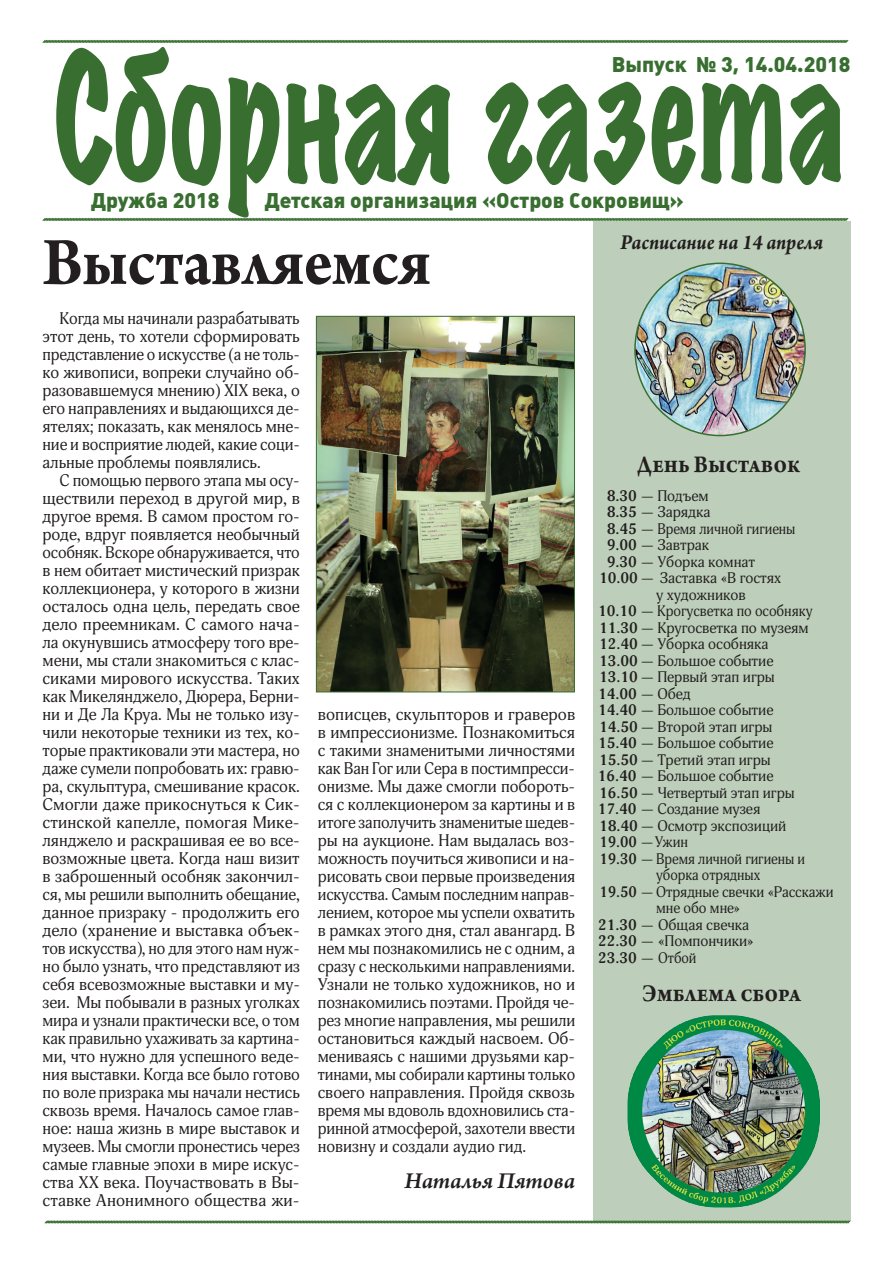
<style>
.page{position:relative;width:893px;height:1263px;background:#fff}
.page>*{position:absolute;margin:0;border:0;box-sizing:border-box;transform-origin:0 0}
.t1{font:expanded 160.5px "Marker Felt";color:#386e30;scale:.67 1}
.t2{font:700 72px "Arno Pro";color:#231f20;scale:.9 1}
.t3{font:700 25.5px "Arno Pro";color:#231f20;scale:.89 1}
.t4{font:italic 600 24px "Arno Pro";letter-spacing:-.01em;color:#231f20}
.t5{font:italic 700 22.5px "Arno Pro";color:#231f20;scale:.9 1}
.t6{font:900 21px "Plumb";color:#386e30}
.t7{font:16.5px/18px "Adonis";color:#231f20;text-align:justify}
.t8{font:15px "Adonis";color:#231f20}
.t9{font:15px "Adonis";color:#231f20;scale:.96 1}
.t10{font:15px "Adonis";color:#231f20;scale:.93 1}
.t11{font:700 15px "Adonis";color:#231f20}
.t12{font:700 15px "Adonis";color:#231f20;scale:.96 1}
.s1{font-weight:700}
.s2{font-weight:400}
</style>
<div class="page">
<svg style="left:42px;top:40px;width:807px;height:3px;background:#5e8957"></svg>
<svg style="left:42px;top:218px;width:807px;height:3px;background:#5e8958"></svg>
<svg style="left:44px;top:1220px;width:807px;height:4px;background:#81a37c"></svg>
<div style="left:593px;top:221px;width:257px;height:999px;background:#bdcfba"></div>
<img style="left:636px;top:263px;width:169px;height:172px">
<img style="left:624px;top:1012px;width:200px;height:200px;border-radius:100px">
<img style="left:318px;top:318px;width:255px;height:372px">
<div style="left:316px;top:316px;width:259px;height:376px;border:1px solid #386e30"></div>
<h1 class="t1" style="left:54px;top:0;width:1183px">Сборная газета</h1>
<p class="t6" style="left:612px;top:52px;width:240px">Выпуск № 3, 14.04.2018</p>
<p class="t6" style="left:91px;top:189px;width:130px">Дружба 2018</p>
<p class="t6" style="left:265px;top:189px;width:421px">Детская организация «Остров Сокровищ»</p>
<h2 class="t2" style="left:43px;top:220px;width:432px">Выставляемся</h2>
<p class="t7" style="left:43px;top:310px;width:259px;text-indent:17px">Когда мы начинали разрабатывать этот день, то хотели сформировать представление о искусстве (а не толь&shy;ко живописи, вопреки случайно об&shy;разовавшемуся мнению) XIX века, о его направлениях и выдающихся де&shy;ятелях; показать, как менялось мне&shy;ние и восприятие людей, какие соци&shy;альные проблемы появлялись.</p>
<p class="t7" style="left:43px;top:472px;width:259px;text-indent:17px">С помощью первого этапа мы осу&shy;ществили переход в другой мир, в другое время. В самом простом го&shy;роде, вдруг появляется необычный особняк. Вскоре обнаруживается, что в нем обитает мистический призрак коллекционера, у которого в жизни осталось одна цель, передать свое дело преемникам. С самого нача&shy;ла окунувшись атмосферу того вре&shy;мени, мы стали знакомиться с клас&shy;сиками мирового искусства. Таких как Микелянджело, Дюрера, Берни&shy;ни и Де Ла Круа. Мы не только изу&shy;чили некоторые техники из тех, ко&shy;торые практиковали эти мастера, но даже сумели попробовать их: гравю&shy;ра, скульптура, смешивание красок.<br>Смогли даже прикоснуться к Сик&shy;стинской капелле, помогая Мике&shy;лянджело и раскрашивая ее во все&shy;возможные цвета. Когда наш визит в заброшенный особняк закончил&shy;ся, мы решили выполнить обещание, данное призраку - продолжить его дело (хранение и выставка объек&shy;тов искусства), но для этого нам нуж&shy;но было узнать, что представляют из себя всевозможные выставки и му&shy;зеи. Мы побывали в разных уголках мира и узнали практически все, о том как правильно ухаживать за картина&shy;ми, что нужно для успешного веде&shy;ния выставки. Когда все было готово по воле призрака мы начали нестись сквозь время. Началось самое глав&shy;ное: наша жизнь в мире выставок и музеев. Мы смогли пронестись через самые главные эпохи в мире искус&shy;ства XX века. Поучаствовать в Вы&shy;ставке Анонимного общества жи-</p>
<p class="t7" style="left:318px;top:706px;width:259px">вописцев, скульпторов и граверов в импрессионизме. Познакомиться с такими знаменитыми личностями как Ван Гог или Сера в постимпресси&shy;онизме. Мы даже смогли побороть&shy;ся с коллекционером за картины и в итоге заполучить знаменитые шедев&shy;ры на аукционе. Нам выдалась воз&shy;можность поучиться живописи и на&shy;рисовать свои первые произведения искусства. Самым последним направ&shy;лением, которое мы успели охватить в рамках этого дня, стал авангард. В нем мы познакомились не с одним, а сразу с несколькими направлениями.<br>Узнали не только художников, но и познакомились поэтами. Пройдя че&shy;рез многие направления, мы решили остановиться каждый насвоем. Об&shy;мениваясь с нашими друзьями кар&shy;тинами, мы собирали картины только своего направления. Пройдя сквозь время мы вдоволь вдохновились ста&shy;ринной атмосферой, захотели ввести новизну и создали аудио гид.</p>
<h3 class="t4" style="left:405px;top:1167px;width:172px">Наталья Пятова</h3>
<h3 class="t5" style="left:620px;top:229px;width:227px">Расписание на 14 апреля</h3>
<h3 class="t3" style="left:637px;top:449px;width:185px">День Выставок</h3>
<p class="t8" style="left:607px;top:487px;width:103px"><span class="s1">8.30</span> — Подъем</p>
<p class="t8" style="left:607px;top:503px;width:105px"><span class="s1">8.35</span> — Зарядка</p>
<p class="t8" style="left:607px;top:520px;width:190px"><span class="s1">8.45</span> — Время личной гигиены</p>
<p class="t8" style="left:607px;top:536px;width:104px"><span class="s1">9.00</span> — Завтрак</p>
<p class="t8" style="left:607px;top:553px;width:150px"><span class="s1">9.30</span> — Уборка комнат</p>
<p class="t8" style="left:599px;top:569px;width:183px"><span class="s1">10.00</span> — Заставка «В гостях</p>
<p class="t8" style="left:656px;top:586px;width:91px">у художников</p>
<p class="t8" style="left:598px;top:602px;width:216px"><span class="s1">10.10</span> — Крогусветка по особняку</p>
<p class="t8" style="left:599px;top:619px;width:211px"><span class="s1">11.30</span> — Кругосветка по музеям</p>
<p class="t8" style="left:599px;top:635px;width:171px"><span class="s1">12.40</span> — Уборка особняка</p>
<p class="t8" style="left:599px;top:652px;width:176px"><span class="s1">13.00</span> — Большое событие</p>
<p class="t8" style="left:599px;top:668px;width:177px"><span class="s1">13.10</span> — Первый этап игры</p>
<p class="t11" style="left:598px;top:685px;width:94px">14.00 <span class="s2">— Обед</span></p>
<p class="t8" style="left:598px;top:701px;width:177px"><span class="s1">14.40</span> — Большое событие</p>
<p class="t8" style="left:599px;top:718px;width:175px"><span class="s1">14.50</span> — Второй этап игры</p>
<p class="t8" style="left:598px;top:734px;width:177px"><span class="s1">15.40</span> — Большое событие</p>
<p class="t8" style="left:599px;top:751px;width:173px"><span class="s1">15.50</span> — Третий этап игры</p>
<p class="t8" style="left:598px;top:767px;width:177px"><span class="s1">16.40</span> — Большое событие</p>
<p class="t8" style="left:599px;top:784px;width:197px"><span class="s1">16.50</span> — Четвертый этап игры</p>
<p class="t8" style="left:598px;top:800px;width:164px"><span class="s1">17.40</span> — Создание музея</p>
<p class="t8" style="left:599px;top:817px;width:189px"><span class="s1">18.40</span> — Осмотр экспозиций</p>
<p class="t12" style="left:600px;top:834px;width:94px">19.00 <span class="s2">—Ужин</span></p>
<p class="t9" style="left:600px;top:850px;width:216px"><span class="s1">19.30</span> — Время личной гигиены и</p>
<p class="t10" style="left:656px;top:866px;width:113px">уборка отрядных</p>
<p class="t9" style="left:600px;top:883px;width:245px"><span class="s1">19.50</span> — Отрядные свечки «Расскажи</p>
<p class="t9" style="left:656px;top:899px;width:89px">мне обо мне»</p>
<p class="t8" style="left:598px;top:916px;width:153px"><span class="s1">21.30</span> — Общая свечка</p>
<p class="t8" style="left:598px;top:932px;width:157px"><span class="s1">22.30</span> — «Помпончики»</p>
<p class="t8" style="left:598px;top:949px;width:100px"><span class="s1">23.30</span> — Отбой</p>
<h3 class="t3" style="left:642px;top:978px;width:180px">Эмблема сбора</h3>
</div>
